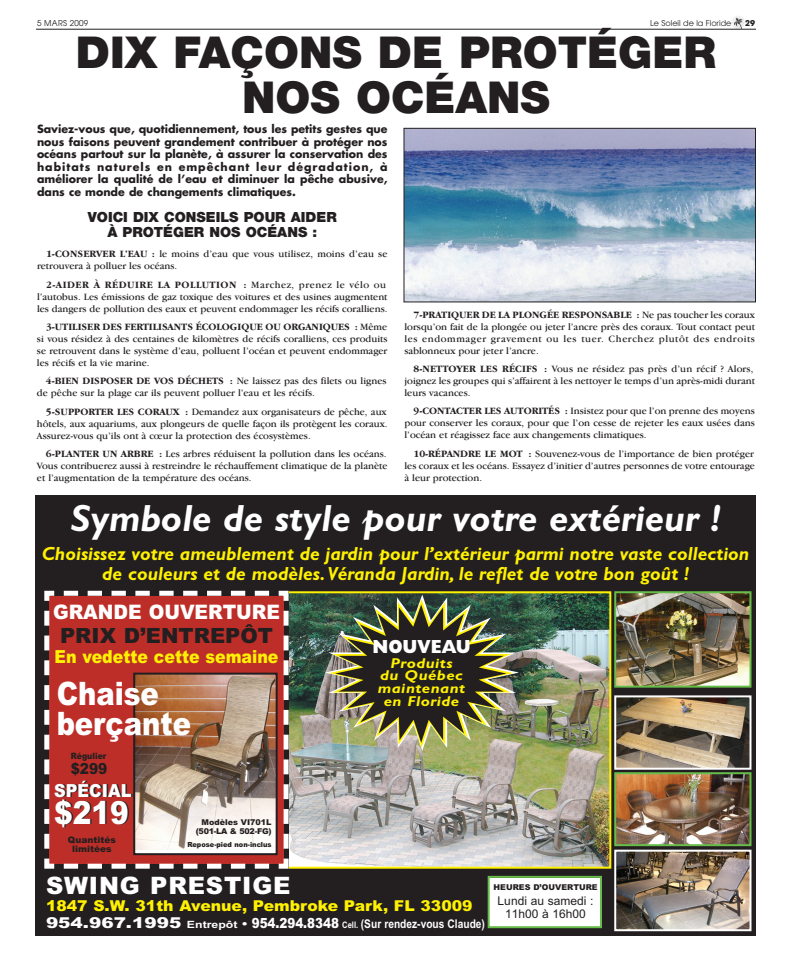
<style>
.page{position:relative;width:792px;height:972px;background:#fff}
.page>*{position:absolute;margin:0;border:0;box-sizing:border-box;transform-origin:0 0}
.t1{font:900 44px/45px "Helvetica Neue";color:#231f20;text-align:center}
.t2{font:italic 700 38px "Gill Sans";color:#fff}
.t3{font:900 32.3px/30px "Arial";color:#fff;scale:.85 1}
.t4{font:900 31.8px "Arial";color:#fff;scale:.88 1}
.t5{font:900 24px "Arial";letter-spacing:.035em;color:#fff}
.t6{font:900 21px "Arial";color:#231f20}
.t7{font:900 20px "Arial";color:#fff;scale:.94 1}
.t8{font:italic 700 19px/20px "Gill Sans";color:#fff101;text-align:center}
.t9{font:800 19px "Gill Sans";color:#fff;scale:.9 1}
.t10{font:900 18px "Arial";color:#fff101;scale:.88 1}
.t11{font:900 18px "Arial";color:#fff;scale:.9 1}
.t12{font:900 15.3px "Arial";color:#231f20;scale:.9 1}
.t13{font:900 15px "Arial";color:#fff101;scale:1.04 1}
.t14{font:italic 700 14.3px/12.7px "Gill Sans";letter-spacing:.025em;color:#fff101;text-align:center;scale:1.15 1}
.t15{font:900 14px/15px "Helvetica Neue";color:#231f20;text-align:center}
.t16{font:700 12px "Arial";color:#fff;scale:1.23 1}
.t17{font:12px/13px "Arial";color:#231f20;text-align:center}
.t18{font:700 11px/12.5px "Futura";color:#231f20;text-align:justify}
.t19{font:10px/12px "Garamond IT Cby BT";color:#231f20;text-align:justify}
.t20{font:900 9px/9px "Arial";color:#231f20;text-align:center}
.t21{font:900 8.7px "Arial";color:#231f20;scale:.9 1}
.t22{font:900 8px/9px "Arial";color:#231f20;text-align:right}
.t23{font:8px "Avant Garde";color:#231f20}
.t24{font:8px "Avant Garde";letter-spacing:.03em;color:#231f20}
.t25{font:700 8px "Avant Garde";color:#231f20}
.t26{font:900 7px "Arial";color:#231f20;scale:.95 1}
.s1{font-weight:700}
.s2{font-weight:900;font-size:15px}
.s3{font-size:10px}
.s4{font-weight:900;font-size:14px}
.s5{font-size:9px}
</style>
<div class="page">
<img style="left:731px;top:16px;width:15px;height:13px">
<hr style="left:36px;top:29px;width:720px;height:1px;background:#231f20">
<img style="left:405px;top:130px;width:349px;height:170px">
<div style="left:403px;top:128px;width:353px;height:174px;border:1px solid #231f20"></div>
<div style="left:35px;top:495px;width:721px;height:441px;background:#231f20"></div>
<img style="left:291px;top:594px;width:317px;height:272px">
<div style="left:169px;top:591px;width:442px;height:278px;border:2px solid #fff101"></div>
<img style="left:325px;top:594px;width:194px;height:157px">
<img style="left:617px;top:594px;width:132px;height:91px">
<div style="left:614px;top:591px;width:138px;height:97px;border:2px solid #67bd4a"></div>
<div style="left:490px;top:878px;width:110px;height:48px;background:#fff"></div>
<div style="left:488px;top:876px;width:114px;height:52px;border:2px solid #67bd4a"></div>
<img style="left:617px;top:698px;width:132px;height:69px">
<div style="left:614px;top:695px;width:138px;height:75px;border:2px solid #fff"></div>
<img style="left:617px;top:775px;width:132px;height:68px">
<div style="left:614px;top:772px;width:138px;height:74px;border:2px solid #67bd4a"></div>
<img style="left:617px;top:853px;width:132px;height:75px">
<div style="left:614px;top:850px;width:138px;height:81px;border:2px solid #fff"></div>
<svg style="left:44px;top:590px;width:247px;height:279px;background:#b93f3a"></svg>
<img style="left:136px;top:676px;width:139px;height:173px">
<div style="left:133px;top:673px;width:145px;height:182px;border:2px solid #231f20"></div>
<p class="t24" style="left:37px;top:20px;width:53px">5 MARS 2009</p>
<p class="t23" style="left:650px;top:20px;width:83px">Le Soleil de la Floride</p>
<p class="t25" style="left:745px;top:20px;width:11px">29</p>
<h1 class="t1" style="left:76px;top:34px;width:642px">DIX FAÇONS DE PROTÉGER<br>NOS OCÉANS</h1>
<p class="t18" style="left:37px;top:124px;width:352px">Saviez-vous que, quotidiennement, tous les petits gestes que nous faisons peuvent grandement contribuer à protéger nos océans partout sur la planète, à assurer la conservation des habitats naturels en empêchant leur dégradation, à améliorer la qualité de l’eau et diminuer la pêche abusive, dans ce monde de changements climatiques.</p>
<h3 class="t15" style="left:88px;top:211px;width:250px">VOICI DIX CONSEILS POUR AIDER<br>À PROTÉGER NOS OCÉANS :</h3>
<p class="t19" style="left:37px;top:249px;width:352px;text-indent:9px"><span class="s1">1-CONSERVER L’EAU :</span> le moins d’eau que vous utilisez, moins d’eau se retrouvera à polluer les océans.</p>
<p class="t19" style="left:37px;top:279px;width:352px;text-align:left;text-indent:9px"><span class="s1">2-AIDER À RÉDUIRE LA POLLUTION :</span> Marchez, prenez le vélo ou l’autobus. Les émissions de gaz toxique des voitures et des usines augmentent les dangers de pollution des eaux et peuvent endommager les récifs coralliens.</p>
<p class="t19" style="left:37px;top:322px;width:352px;text-indent:9px"><span class="s1">3-UTILISER DES FERTILISANTS ÉCOLOGIQUE OU ORGANIQUES :</span> Même si vous résidez à des centaines de kilomètres de récifs coralliens, ces produits se retrouvent dans le système d’eau, polluent l’océan et peuvent endommager les récifs et la vie marine.</p>
<p class="t19" style="left:37px;top:376px;width:351px;text-indent:9px"><span class="s1">4-BIEN DISPOSER DE VOS DÉCHETS :</span> Ne laissez pas des filets ou lignes de pêche sur la plage car ils peuvent polluer l’eau et les récifs.</p>
<p class="t19" style="left:37px;top:406px;width:352px;text-indent:9px"><span class="s1">5-SUPPORTER LES CORAUX :</span> Demandez aux organisateurs de pêche, aux hôtels, aux aquariums, aux plongeurs de quelle façon ils protègent les coraux.<br>Assurez-vous qu’ils ont à cœur la protection des écosystèmes.</p>
<p class="t19" style="left:37px;top:448px;width:352px;text-indent:9px"><span class="s1">6-PLANTER UN ARBRE :</span> Les arbres réduisent la pollution dans les océans.<br>Vous contribuerez aussi à restreindre le réchauffement climatique de la planète et l’augmentation de la température des océans.</p>
<p class="t19" style="left:404px;top:309px;width:352px;text-indent:9px"><span class="s1">7-PRATIQUER DE LA PLONGÉE RESPONSABLE :</span> Ne pas toucher les coraux lorsqu’on fait de la plongée ou jeter l’ancre près des coraux. Tout contact peut les endommager gravement ou les tuer. Cherchez plutôt des endroits sablonneux pour jeter l’ancre.</p>
<p class="t19" style="left:404px;top:364px;width:352px;text-align:left;text-indent:9px"><span class="s1">8-NETTOYER LES RÉCIFS :</span> Vous ne résidez pas près d’un récif ? Alors, joignez les groupes qui s’affairent à les nettoyer le temps d’un après-midi durant leurs vacances.</p>
<p class="t19" style="left:404px;top:406px;width:352px;text-indent:9px"><span class="s1">9-CONTACTER LES AUTORITÉS :</span> Insistez pour que l’on prenne des moyens pour conserver les coraux, pour que l’on cesse de rejeter les eaux usées dans l’océan et réagissez face aux changements climatiques.</p>
<p class="t19" style="left:404px;top:448px;width:352px;text-indent:9px"><span class="s1">10-RÉPANDRE LE MOT :</span> Souvenez-vous de l’importance de bien protéger les coraux et les océans. Essayez d’initier d’autres personnes de votre entourage à leur protection.</p>
<h2 class="t2" style="left:71px;top:505px;width:651px">Symbole de style pour votre extérieur !</h2>
<h3 class="t8" style="left:42px;top:546px;width:709px">Choisissez votre ameublement de jardin pour l’extérieur parmi notre vaste collection de couleurs et de modèles. Véranda Jardin, le reflet de votre bon goût !</h3>
<h3 class="t7" style="left:53px;top:604px;width:243px">GRANDE OUVERTURE</h3>
<h3 class="t6" style="left:60px;top:628px;width:215px">PRIX D’ENTREPÔT</h3>
<h3 class="t10" style="left:55px;top:650px;width:256px">En vedette cette semaine</h3>
<h3 class="t3" style="left:57px;top:682px;width:160px">Chaise berçante</h3>
<p class="t21" style="left:71px;top:753px;width:41px">Régulier</p>
<h3 class="t12" style="left:71px;top:763px;width:42px">$299</h3>
<h3 class="t11" style="left:54px;top:784px;width:88px">SPÉCIAL</h3>
<h3 class="t4" style="left:54px;top:801px;width:86px">$219</h3>
<p class="t20" style="left:68px;top:837px;width:49px">Quantités limitées</p>
<p class="t22" style="left:196px;top:819px;width:77px">Modèles VI701L (501-LA &amp; 502-FG)</p>
<p class="t26" style="left:188px;top:842px;width:90px">Repose-pied non-inclus</p>
<h3 class="t9" style="left:373px;top:640px;width:110px">NOUVEAU</h3>
<h3 class="t14" style="left:378px;top:658px;width:78px">Produits<br>du Québec maintenant en Floride</h3>
<h3 class="t5" style="left:46px;top:877px;width:246px">SWING PRESTIGE</h3>
<h3 class="t13" style="left:46px;top:900px;width:412px">1847 S.W. 31th Avenue, Pembroke Park, FL 33009</h3>
<p class="t16" style="left:46px;top:917px;width:358px"><span class="s2">954.967.1995</span> <span class="s3">Entrepôt</span> • <span class="s4">954.294.8348</span> <span class="s5">Cell.</span> (Sur rendez-vous Claude)</p>
<p class="t22" style="left:494px;top:884px;width:106px">HEURES D’OUVERTURE</p>
<p class="t17" style="left:498px;top:895px;width:97px">Lundi au samedi :<br>11h00 à 16h00</p>
</div>
